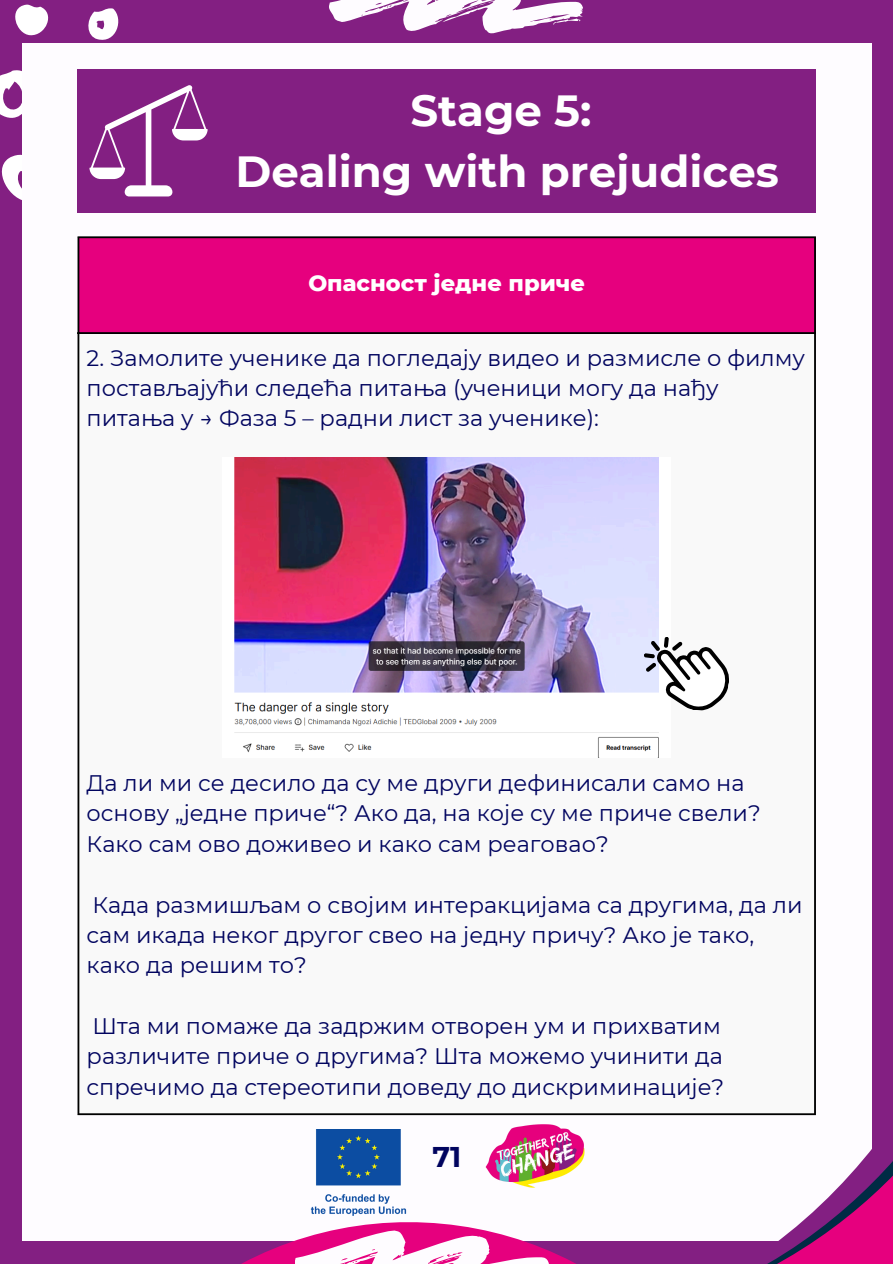
<style>
.page{position:relative;width:893px;height:1264px;background:#fff}
.page>*{position:absolute;margin:0;border:0;box-sizing:border-box;transform-origin:0 0}
.t1{font:700 43.5px/60.8px "Montserrat";color:#fff;text-align:center}
.t2{font:700 28.5px "Montserrat";color:#01045f}
.t3{font:22.5px/30.3px "Montserrat";color:#01045f}
.t4{font:800 22.5px "Montserrat";color:#fff}
</style>
<div class="page">
<div style="left:0;top:0;width:892px;height:1263px;background:#831f82"></div>
<svg style="left:15px;top:4px;width:34px;height:32px"></svg>
<svg style="left:88px;top:8px;width:31px;height:32px"></svg>
<svg style="left:0;top:64px;width:23px;height:71px"></svg>
<svg style="left:1px;top:152px;width:22px;height:50px"></svg>
<div style="left:23px;top:43px;width:848px;height:1197px;background:#fefcff"></div>
<svg style="left:195px;top:1115px;width:422px;height:148px"></svg>
<svg style="left:329px;top:0;width:253px;height:34px"></svg>
<svg style="left:295px;top:1230px;width:253px;height:33px"></svg>
<svg style="left:617px;top:1063px;width:275px;height:200px"></svg>
<div style="left:77px;top:69px;width:738px;height:143px;background:#831f82"></div>
<svg style="left:89px;top:85px;width:118px;height:111px"></svg>
<div style="left:78px;top:237px;width:737px;height:96px;background:#e6007e"></div>
<div style="left:78px;top:333px;width:737px;height:781px;background:#f9f9f9"></div>
<hr style="left:77px;top:238px;width:2px;height:875px;background:#000">
<hr style="left:814px;top:238px;width:1px;height:875px;background:#000">
<hr style="left:77px;top:236px;width:738px;height:2px;background:#000">
<hr style="left:77px;top:332px;width:738px;height:2px;background:#000">
<hr style="left:77px;top:1113px;width:738px;height:2px;background:#000">
<img style="left:234px;top:457px;width:425px;height:300px">
<svg style="left:643px;top:636px;width:86px;height:77px"></svg>
<p class="t1" style="left:235px;top:80px;width:545px">Stage 5:<br>Dealing with prejudices</p>
<p class="t4" style="left:308px;top:269px;width:278px">Опасност једне приче</p>
<p class="t3" style="left:87px;top:342px;width:720px">2. Замолите ученике да погледају видео и размисле о филму постављајући следећа питања (ученици могу да нађу питања у → Фаза 5 – радни лист за ученике):</p>
<p class="t3" style="left:87px;top:767px;width:675px">Да ли ми се десило да су ме други дефинисали само на основу „једне приче“? Ако да, на које су ме приче свели?<br>Како сам ово доживео и како сам реаговао?</p>
<h1 class="t3" style="left:87px;top:889px;width:717px">Када размишљам о својим интеракцијама са другима, да ли сам икада неког другог свео на једну причу? Ако је тако, како да решим то?</h1>
<p class="t3" style="left:87px;top:1010px;width:639px">Шта ми помаже да задржим отворен ум и прихватим различите приче о другима? Шта можемо учинити да спречимо да стереотипи доведу до дискриминације?</p>
<p class="t2" style="left:432px;top:1139px;width:30px">71</p>
</div>
